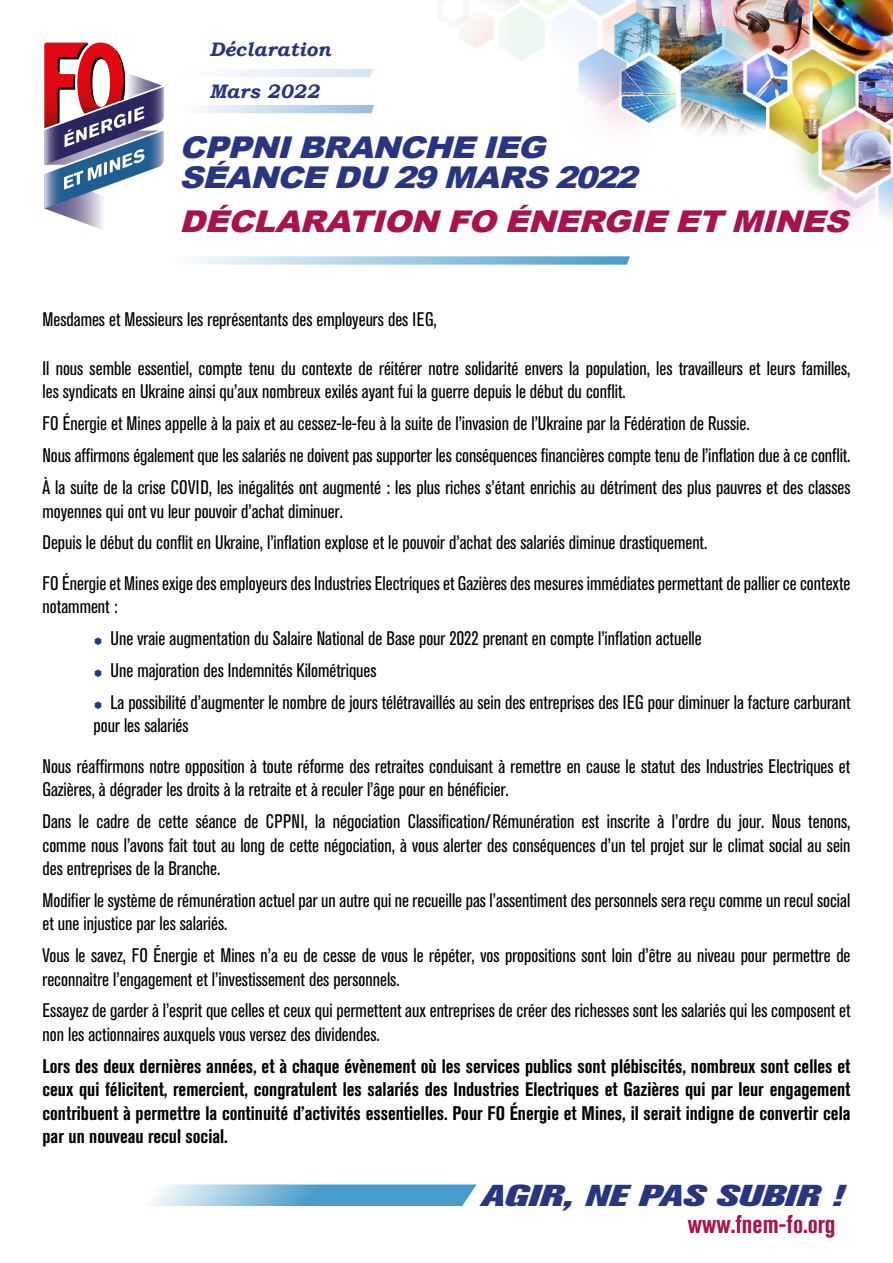
<style>
.page{position:relative;width:893px;height:1263px;background:#fff}
.page>*{position:absolute;margin:0;border:0;box-sizing:border-box;transform-origin:0 0}
.t1{font:italic 900 30px/30px "Arial";color:#283583;scale:1.1 1}
.t2{font:italic 900 30px "Arial";color:#aa124f;scale:1.1 1}
.t3{font:italic 800 30px "Akzidenz Grotesk Pro";color:#283583;scale:1.4 1}
.t4{font:700 condensed 25.5px "Akzidenz Grotesk Pro";color:#aa124f}
.t5{font:condensed 19.5px/23.4px "Akzidenz Grotesk Pro";color:#000}
.t6{font:700 condensed 19.5px/23.4px "Akzidenz Grotesk Pro";color:#000;text-align:justify}
.t7{font:italic 700 19.5px/42px "Bookman Old Style";color:#283583}
</style>
<div class="page">
<svg style="left:151px;top:1184px;width:326px;height:22px;background:#7cb8d8"></svg>
<img style="left:97px;top:0;width:796px;height:223px">
<svg style="left:44px;top:43px;width:120px;height:186px"></svg>
<svg style="left:179px;top:69px;width:194px;height:8px"></svg>
<svg style="left:179px;top:105px;width:195px;height:8px"></svg>
<svg style="left:190px;top:256px;width:440px;height:9px;background:#a6cee4"></svg>
<p class="t7" style="left:210px;top:29px;width:123px">Déclaration<br>Mars 2022</p>
<h1 class="t1" style="left:179px;top:131px;width:428px">CPPNIBRANCHEIEG<br>SÉANCEDU 29 MARS2022</h1>
<h1 class="t2" style="left:179px;top:200px;width:620px">DÉCLARATION FO ÉNERGIE ET MINES</h1>
<p class="t5" style="left:43px;top:307px;width:396px">Mesdames et Messieurs les représentants des employeurs des IEG,</p>
<p class="t5" style="left:43px;top:356px;width:809px">Il nous semble essentiel, compte tenu du contexte de réitérer notre solidarité envers la population, les travailleurs et leurs familles, les syndicats en Ukraine ainsi qu’aux nombreux exilés ayant fui la guerre depuis le début du conflit.</p>
<p class="t5" style="left:43px;top:407px;width:809px;line-height:32px">FO Énergie et Mines appelle à la paix et au cessez-le-feu à la suite de l’invasion de l’Ukraine par la Fédération de Russie.<br>Nous affirmons également que les salariés ne doivent pas supporter les conséquences financières compte tenu de l’inflation due à ce conflit.<br>À la suite de la crise COVID, les inégalités ont augmenté : les plus riches s’étant enrichis au détriment des plus pauvres et des classes</p>
<p class="t5" style="left:43px;top:494px;width:666px;line-height:32px">moyennes qui ont vu leur pouvoir d’achat diminuer.<br>Depuis le début du conflit en Ukraine, l’inflation explose et le pouvoir d’achat des salariés diminue drastiquement.</p>
<p class="t5" style="left:43px;top:571px;width:809px">FO Énergie et Mines exige des employeurs des Industries Electriques et Gazières des mesures immédiates permettant de pallier ce contexte notamment :</p>
<p class="t5" style="left:111px;top:622px;width:741px;line-height:32px">Une vraie augmentation du Salaire National de Base pour 2022 prenant en compte l’inflation actuelle<br>Une majoration des Indemnités Kilométriques<br>La possibilité d’augmenter le nombre de jours télétravaillés au sein des entreprises des IEG pour diminuer la facture carburant</p>
<p class="t5" style="left:43px;top:705px;width:809px;line-height:40.3px;text-indent:51px">pour les salariés<br>Nous réaffirmons notre opposition à toute réforme des retraites conduisant à remettre en cause le statut des Industries Electriques et</p>
<p class="t5" style="left:43px;top:773px;width:809px;line-height:32px">Gazières, à dégrader les droits à la retraite et à reculer l’âge pour en bénéficier.<br>Dans le cadre de cette séance de CPPNI, la négociation Classification/Rémunération est inscrite à l’ordre du jour. Nous tenons,</p>
<p class="t5" style="left:43px;top:832px;width:809px">comme nous l’avons fait tout au long de cette négociation, à vous alerter des conséquences d’un tel projet sur le climat social au sein des entreprises de la Branche.</p>
<p class="t5" style="left:43px;top:888px;width:809px">Modifier le système de rémunération actuel par un autre qui ne recueille pas l’assentiment des personnels sera reçu comme un recul social et une injustice par les salariés.</p>
<p class="t5" style="left:43px;top:943px;width:809px">Vous le savez, FO Énergie et Mines n’a eu de cesse de vous le répéter, vos propositions sont loin d’être au niveau pour permettre de reconnaitre l’engagement et l’investissement des personnels.</p>
<p class="t5" style="left:43px;top:998px;width:809px">Essayez de garder à l’esprit que celles et ceux qui permettent aux entreprises de créer des richesses sont les salariés qui les composent et non les actionnaires auxquels vous versez des dividendes.</p>
<p class="t6" style="left:43px;top:1054px;width:809px">Lors des deux dernières années, et à chaque évènement où les services publics sont plébiscités, nombreux sont celles et ceux qui félicitent, remercient, congratulent les salariés des Industries Electriques et Gazières qui par leur engagement contribuent à permettre la continuité d’activités essentielles. Pour FO Énergie et Mines, il serait indigne de convertir cela par un nouveau recul social.</p>
<h1 class="t3" style="left:481px;top:1176px;width:260px">AGIR, NE PAS SUBIR !</h1>
<h2 class="t4" style="left:688px;top:1208px;width:149px">www.fnem-fo.org</h2>
</div>
